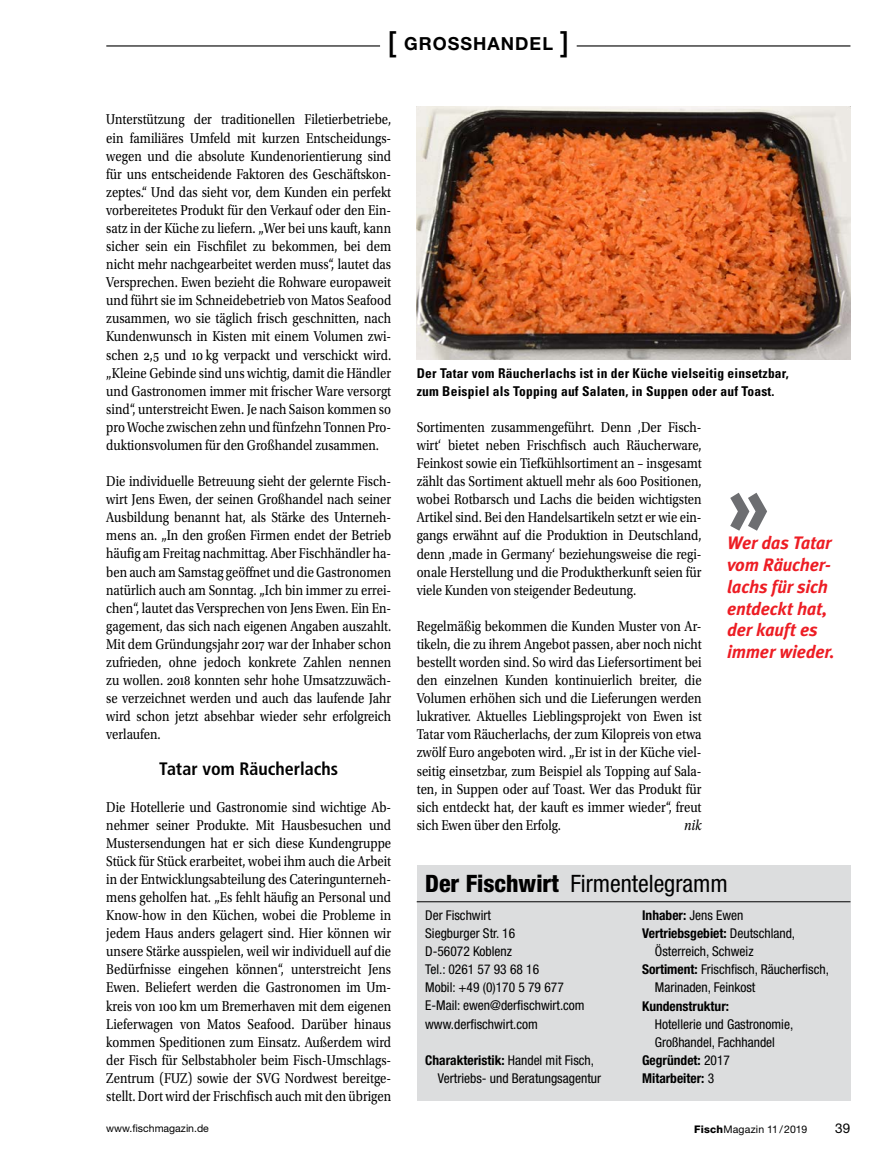
<style>
.page{position:relative;width:893px;height:1170px;background:#fff}
.page>*{position:absolute;margin:0;border:0;box-sizing:border-box;transform-origin:0 0}
.t1{font:700 79.5px "Eurostile LT Std";color:#6d6e71}
.t2{font:condensed 24px "Helvetica Neue LT Std";color:#000}
.t3{font:italic 700 18px/21.8px "Meta Plus";letter-spacing:-.01em;color:#ed1d24}
.t4{font:700 condensed 18px "Frutiger LT Std";color:#000}
.t5{font:700 18px "Helvetica Neue LT Std";letter-spacing:.055em;color:#000}
.t6{font:15px/18.1px "Utopia Std";color:#000;text-align:justify;scale:.85 1}
.t7{font:italic 15px "Utopia Std";color:#000;scale:.85 1}
.t8{font:condensed 13.5px/18.1px "Helvetica Neue LT Std";color:#000}
.t9{font:700 condensed 13.5px/18.1px "Univers LT Std";letter-spacing:.015em;color:#000}
.t10{font:700 condensed 13.5px "Helvetica Neue LT Std";color:#000}
.t11{font:13.5px "Helvetica Neue LT Std";color:#000}
.t12{font:10.5px "Helvetica Neue LT Std";color:#000}
.s1{font-weight:500;font-size:28.5px}
.s2{font-weight:800}
.s3{font-weight:700}
.s4{font-weight:400}
</style>
<div class="page">
<hr style="left:106px;top:45px;width:744px;height:2px;background:#000">
<div style="left:380px;top:26px;width:197px;height:36px;background:#fff"></div>
<img style="left:417px;top:106px;width:433px;height:253px">
<div style="left:417px;top:865px;width:433px;height:235px;background:#dcddde"></div>
<hr style="left:417px;top:901px;width:433px;height:1px;background:#000">
<p class="t5" style="left:388px;top:33px;width:183px"><span class="s1">[</span> GROSSHANDEL <span class="s1">]</span></p>
<p class="t6" style="left:106px;top:111px;width:337px">Unterstützung der traditionellen Filetierbetriebe, ein familiäres Umfeld mit kurzen Entscheidungs&shy;wegen und die absolute Kundenorientierung sind für uns entscheidende Faktoren des Geschäftskon&shy;zeptes.“ Und das sieht vor, dem Kunden ein perfekt vorbereitetes Produkt für den Verkauf oder den Ein&shy;satz in der Küche zu liefern. „Wer bei uns kauft, kann sicher sein ein Fischfilet zu bekommen, bei dem nicht mehr nachgearbeitet werden muss“, lautet das Versprechen. Ewen bezieht die Rohware europaweit und führt sie im Schneidebetrieb von Matos Seafood zusammen, wo sie täglich frisch geschnitten, nach Kundenwunsch in Kisten mit einem Volumen zwi&shy;schen 2,5 und 10 kg verpackt und verschickt wird. „Kleine Gebinde sind uns wichtig, damit die Händler und Gastronomen immer mit frischer Ware versorgt sind“, unterstreicht Ewen. Je nach Saison kommen so pro Woche zwischen zehn und fünfzehn Tonnen Pro&shy;duktionsvolumen für den Großhandel zusammen.</p>
<p class="t6" style="left:106px;top:472px;width:337px">Die individuelle Betreuung sieht der gelernte Fisch&shy;wirt Jens Ewen, der seinen Großhandel nach seiner Ausbildung benannt hat, als Stärke des Unterneh&shy;mens an. „In den großen Firmen endet der Betrieb häufig am Freitag nachmittag. Aber Fischhändler ha&shy;ben auch am Samstag geöffnet und die Gastronomen natürlich auch am Sonntag. „Ich bin immer zu errei&shy;chen“, lautet das Versprechen von Jens Ewen. Ein En&shy;gagement, das sich nach eigenen Angaben auszahlt.<br>Mit dem Gründungsjahr 2017 war der Inhaber schon zufrieden, ohne jedoch konkrete Zahlen nennen zu wollen. 2018 konnten sehr hohe Umsatzzuwäch&shy;se verzeichnet werden und auch das laufende Jahr wird schon jetzt absehbar wieder sehr erfolgreich verlaufen.</p>
<p class="t4" style="left:159px;top:758px;width:180px">Tatar vom Räucherlachs</p>
<p class="t6" style="left:106px;top:797px;width:337px">Die Hotellerie und Gastronomie sind wichtige Ab&shy;nehmer seiner Produkte. Mit Hausbesuchen und Mustersendungen hat er sich diese Kundengruppe Stück für Stück erarbeitet, wobei ihm auch die Arbeit in der Entwicklungsabteilung des Cateringunterneh&shy;mens geholfen hat. „Es fehlt häufig an Personal und Know-how in den Küchen, wobei die Probleme in jedem Haus anders gelagert sind. Hier können wir unsere Stärke ausspielen, weil wir individuell auf die Bedürfnisse eingehen können“, unterstreicht Jens Ewen. Beliefert werden die Gastronomen im Um&shy;kreis von 100 km um Bremerhaven mit dem eigenen Lieferwagen von Matos Seafood. Darüber hinaus kommen Speditionen zum Einsatz. Außerdem wird der Fisch für Selbstabholer beim Fisch-Umschlags-Zentrum (FUZ) sowie der SVG Nordwest bereitge&shy;stellt. Dort wird der Frischfisch auch mit den übrigen</p>
<p class="t9" style="left:417px;top:363px;width:374px">Der Tatar vom Räucherlachs ist in der Küche vielseitig einsetzbar, zum Beispiel als Topping auf Salaten, in Suppen oder auf Toast.</p>
<p class="t6" style="left:417px;top:418px;width:337px">Sortimenten zusammengeführt. Denn ‚Der Fisch&shy;wirt‘ bietet neben Frischfisch auch Räucherware, Feinkost sowie ein Tiefkühlsortiment an – insgesamt zählt das Sortiment aktuell mehr als 600 Positionen, wobei Rotbarsch und Lachs die beiden wichtigsten Artikel sind. Bei den Handelsartikeln setzt er wie ein&shy;gangs erwähnt auf die Produktion in Deutschland, denn ‚made in Germany‘ beziehungsweise die regi&shy;onale Herstellung und die Produktherkunft seien für viele Kunden von steigender Bedeutung.</p>
<p class="t6" style="left:417px;top:617px;width:337px">Regelmäßig bekommen die Kunden Muster von Ar&shy;tikeln, die zu ihrem Angebot passen, aber noch nicht bestellt worden sind. So wird das Liefersortiment bei den einzelnen Kunden kontinuierlich breiter, die Volumen erhöhen sich und die Lieferungen werden lukrativer. Aktuelles Lieblingsprojekt von Ewen ist Tatar vom Räucherlachs, der zum Kilopreis von etwa zwölf Euro angeboten wird. „Er ist in der Küche viel&shy;seitig einsetzbar, zum Beispiel als Topping auf Sala&shy;ten, in Suppen oder auf Toast. Wer das Produkt für sich entdeckt hat, der kauft es immer wieder“, freut sich Ewen über den Erfolg.</p>
<p class="t7" style="left:684px;top:816px;width:22px">nik</p>
<h1 class="t1" style="left:727px;top:455px;width:46px">»</h1>
<p class="t3" style="left:727px;top:532px;width:110px">Wer das Tatar vom Räucher&shy;lachs für sich entdeckt hat, der kauft es immer wieder.</p>
<h2 class="t2" style="left:425px;top:870px;width:304px"><span class="s2">Der Fischwirt</span> Firmentelegramm</h2>
<p class="t8" style="left:425px;top:906px;width:161px">Der Fischwirt<br>Siegburger Str. 16<br>D-56072 Koblenz<br>Tel.: 0261 57 93 68 16<br>Mobil: +49 (0)170 5 79 677<br>E-Mail: ewen@derfischwirt.com www.derfischwirt.com</p>
<p class="t8" style="left:438px;top:1050px;width:165px;text-indent:-13px"><span class="s3">Charakteristik:</span> Handel mit Fisch,<br>Vertriebs- und Beratungsagentur</p>
<p class="t10" style="left:642px;top:907px;width:103px">Inhaber: <span class="s4">Jens Ewen</span></p>
<p class="t10" style="left:642px;top:925px;width:155px">Vertriebsgebiet: <span class="s4">Deutschland,</span></p>
<p class="t8" style="left:655px;top:942px;width:100px">Österreich, Schweiz</p>
<p class="t8" style="left:642px;top:960px;width:188px"><span class="s3">Sortiment:</span> Frischfisch, Räucherfisch,</p>
<p class="t8" style="left:655px;top:978px;width:102px">Marinaden, Feinkost</p>
<p class="t10" style="left:642px;top:997px;width:88px">Kundenstruktur:</p>
<p class="t8" style="left:655px;top:1014px;width:140px">Hotellerie und Gastronomie,</p>
<p class="t8" style="left:655px;top:1032px;width:122px">Großhandel, Fachhandel</p>
<p class="t10" style="left:642px;top:1051px;width:89px">Gegründet: <span class="s4">2017</span></p>
<p class="t10" style="left:642px;top:1069px;width:74px">Mitarbeiter: <span class="s4">3</span></p>
<p class="t12" style="left:106px;top:1121px;width:104px">www.fischmagazin.de</p>
<p class="t12" style="left:694px;top:1122px;width:114px"><span class="s2">Fisch</span>Magazin 11/2019</p>
<p class="t11" style="left:835px;top:1119px;width:17px">39</p>
</div>
